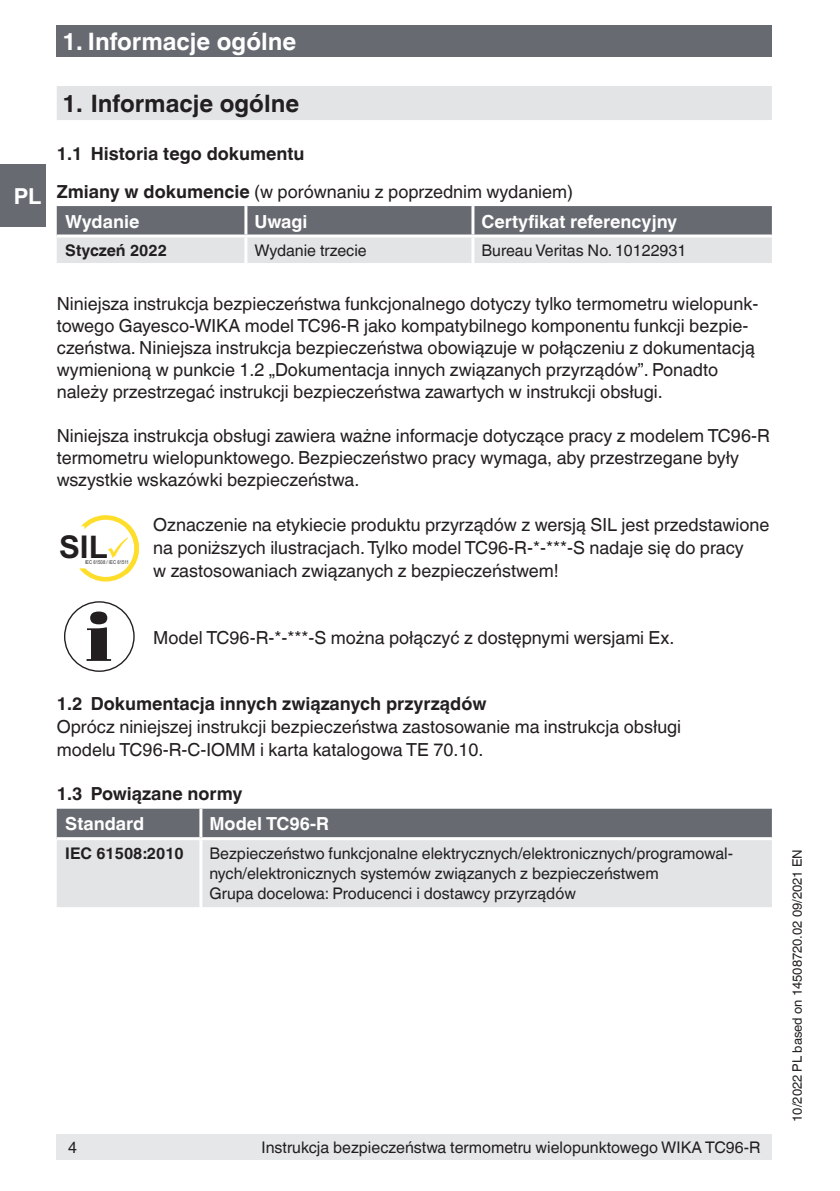
<style>
.page{position:relative;width:840px;height:1191px;background:#fff}
.page>*{position:absolute;margin:0;border:0;box-sizing:border-box;transform-origin:0 0}
.t1{font:700 31.4px "Arial";color:#231f20}
.t2{font:700 24px "Helvetica World";color:#231f20}
.t3{font:700 24px "Helvetica World";color:#fff}
.t4{font:700 22px "Helvetica World";color:#fff}
.t5{font:18px/22px "Helvetica World";color:#231f20}
.t6{font:700 18px/38px "Helvetica World";color:#231f20}
.t7{font:700 18px "Helvetica World";color:#fff}
.t8{font:16px/20px "Helvetica World";color:#231f20}
.t9{font:700 16px "Helvetica World";color:#231f20}
.t10{font:13px "Helvetica World";color:#231f20}
.t11{font:5.2px "Arial Narrow";color:#231f20}
.s1{font-weight:400}
</style>
<div class="page">
<div style="left:57px;top:26px;width:714px;height:31px;background:#676a71"></div>
<div style="left:0;top:164px;width:45px;height:63px;background:#676a71"></div>
<div style="left:57px;top:1134px;width:714px;height:25px;background:#e6e7e9"></div>
<div style="left:57px;top:86px;width:714px;height:34px;background:#e2e4e5"></div>
<svg style="left:57px;top:206px;width:714px;height:57px;background:#a2a5a9"></svg>
<hr style="left:244px;top:206px;width:3px;height:28px;background:#fff">
<hr style="left:471px;top:206px;width:3px;height:28px;background:#fff">
<hr style="left:244px;top:237px;width:3px;height:26px;background:#fff">
<hr style="left:471px;top:237px;width:3px;height:26px;background:#fff">
<hr style="left:57px;top:234px;width:189px;height:3px;background:#fff">
<hr style="left:246px;top:234px;width:226px;height:3px;background:#fff">
<hr style="left:472px;top:234px;width:299px;height:3px;background:#fff">
<div style="left:57px;top:808px;width:714px;height:29px;background:#676a71"></div>
<div style="left:57px;top:840px;width:714px;height:67px;background:#e2e4e5"></div>
<hr style="left:199px;top:808px;width:3px;height:29px;background:#fff">
<hr style="left:199px;top:840px;width:3px;height:67px;background:#fff">
<svg style="left:79px;top:515px;width:60px;height:66px"></svg>
<svg style="left:86px;top:611px;width:25px;height:50px"></svg>
<div style="left:64px;top:601px;width:71px;height:71px;border:1px solid #231f20;border-radius:50%"></div>
<p class="t4" style="left:14px;top:183px;width:29px">PL</p>
<h2 class="t3" style="left:62px;top:27px;width:235px">1. Informacje ogólne</h2>
<h2 class="t2" style="left:62px;top:89px;width:238px">1. Informacje ogólne</h2>
<p class="t6" style="left:57px;top:134px;width:517px">1.1 Historia tego dokumentu<br>Zmiany w dokumencie <span class="s1">(w porównaniu z poprzednim wydaniem)</span></p>
<p class="t7" style="left:65px;top:211px;width:76px">Wydanie</p>
<p class="t7" style="left:254px;top:211px;width:55px">Uwagi</p>
<p class="t7" style="left:481px;top:211px;width:197px">Certyfikat referencyjny</p>
<p class="t9" style="left:65px;top:241px;width:103px">Styczeń 2022</p>
<p class="t8" style="left:254px;top:240px;width:114px">Wydanie trzecie</p>
<p class="t8" style="left:481px;top:240px;width:206px">Bureau Veritas No. 10122931</p>
<p class="t5" style="left:57px;top:293px;width:702px">Niniejsza instrukcja bezpieczeństwa funkcjonalnego dotyczy tylko termometru wielopunk&shy;towego Gayesco-WIKA model TC96-R jako kompatybilnego komponentu funkcji bezpie&shy;czeństwa. Niniejsza instrukcja bezpieczeństwa obowiązuje w połączeniu z dokumentacją wymienioną w punkcie 1.2 „Dokumentacja innych związanych przyrządów”. Ponadto należy przestrzegać instrukcji bezpieczeństwa zawartych w instrukcji obsługi.</p>
<p class="t5" style="left:57px;top:425px;width:714px">Niniejsza instrukcja obsługi zawiera ważne informacje dotyczące pracy z modelem TC96-R termometru wielopunktowego. Bezpieczeństwo pracy wymaga, aby przestrzegane były wszystkie wskazówki bezpieczeństwa.</p>
<p class="t5" style="left:153px;top:513px;width:617px;line-height:23px">Oznaczenie na etykiecie produktu przyrządów z wersją SIL jest przedstawione na poniższych ilustracjach. Tylko model TC96-R-*-***-S nadaje się do pracy<br>w zastosowaniach związanych z bezpieczeństwem!</p>
<h1 class="t1" style="left:59px;top:524px;width:50px">SIL</h1>
<p class="t11" style="left:85px;top:558px;width:45px">IEC 61508 / IEC 61511</p>
<p class="t5" style="left:153px;top:627px;width:522px">Model TC96-R-*-***-S można połączyć z dostępnymi wersjami Ex.</p>
<p class="t6" style="left:57px;top:685px;width:431px">1.2 Dokumentacja innych związanych przyrządów</p>
<p class="t5" style="left:57px;top:715px;width:625px;line-height:23px">Oprócz niniejszej instrukcji bezpieczeństwa zastosowanie ma instrukcja obsługi modelu TC96-R-C-IOMM i karta katalogowa TE 70.10.</p>
<p class="t6" style="left:57px;top:775px;width:187px">1.3 Powiązane normy</p>
<p class="t7" style="left:65px;top:813px;width:80px">Standard</p>
<p class="t7" style="left:209px;top:813px;width:121px">Model TC96-R</p>
<p class="t9" style="left:65px;top:843px;width:120px">IEC 61508:2010</p>
<p class="t8" style="left:209px;top:843px;width:525px">Bezpieczeństwo funkcjonalne elektrycznych/elektronicznych/programowal&shy;nych/elektronicznych systemów związanych z bezpieczeństwem<br>Grupa docelowa: Producenci i dostawcy przyrządów</p>
<p class="t8" style="left:68px;top:1137px;width:10px">4</p>
<p class="t8" style="left:261px;top:1137px;width:500px">Instrukcja bezpieczeństwa termometru wielopunktowego WIKA TC96-R</p>
<p class="t10" style="left:789px;top:1121px;width:274px;rotate:-90deg">10/2022 PL based on 14508720.02 09/2021 EN</p>
</div>
